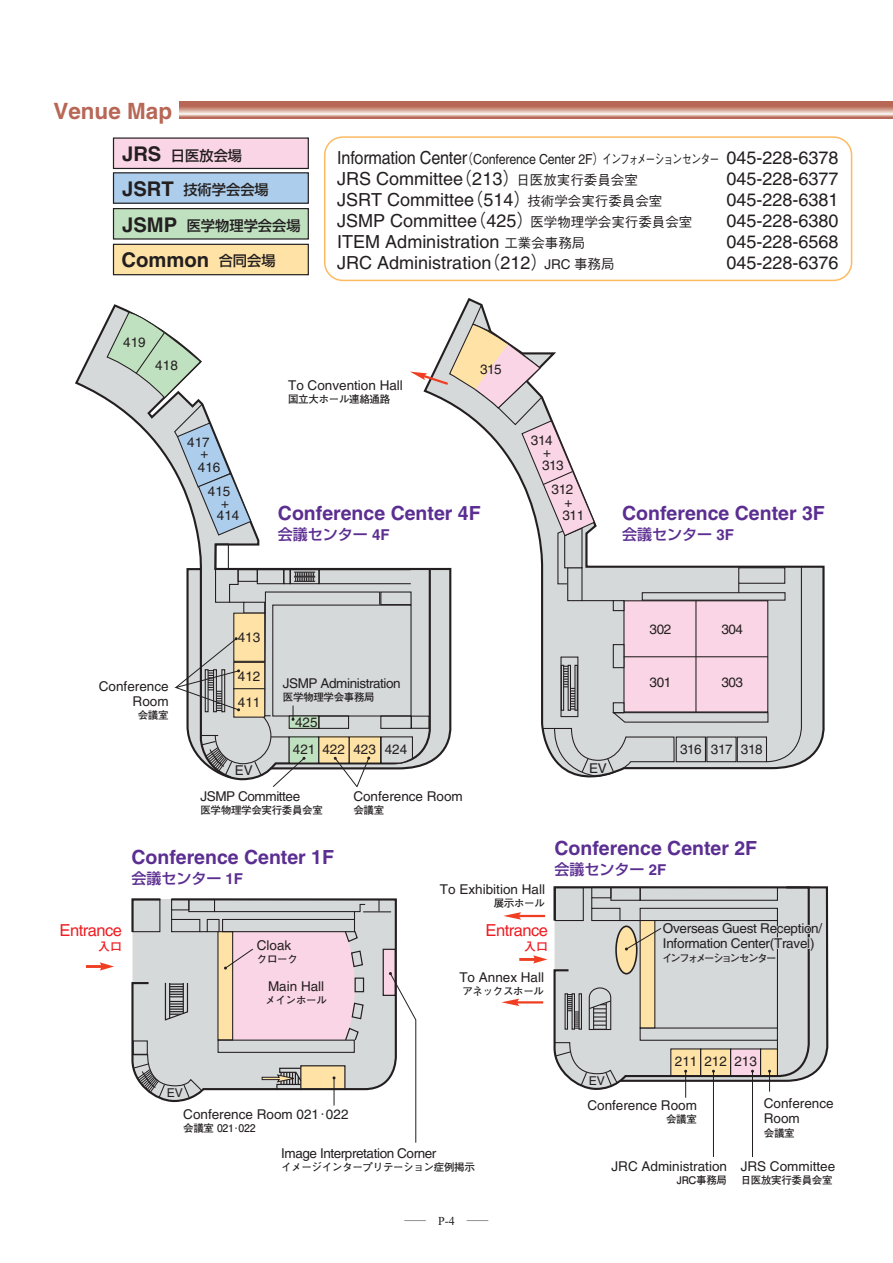
<style>
.page{position:relative;width:893px;height:1263px;background:#fff}
.page>*{position:absolute;margin:0;border:0;box-sizing:border-box;transform-origin:0 0}
.t1{font:700 22.5px "Helvetica";color:#b86756}
.t2{font:700 20.25px "Helvetica";color:#231f20}
.t3{font:700 19.5px "Helvetica";color:#5b2e91}
.t4{font:18px "Helvetica";color:#231f20}
.t5{font:18px/21px "Helvetica";color:#231f20;scale:.9 1}
.t6{font:16.5px "Helvetica LT Pro";letter-spacing:-.03em;color:#ee1d23}
.t7{font:500 15px "Shin Go Pro";color:#5b2e91}
.t8{font:500 14.25px "Shin Go Pro";color:#231f20}
.t9{font:13.5px/15px "Helvetica LT Pro";color:#231f20;text-align:right}
.t10{font:13.5px "Helvetica LT Pro";letter-spacing:-.03em;color:#231f20}
.t11{font:13.5px/15px "Helvetica LT Pro";letter-spacing:-.02em;color:#231f20}
.t12{font:12.15px "Helvetica LT Pro";color:#231f20}
.t13{font:12px "Times New Roman";color:#231f20}
.t14{font:700 12px "Futo Go B101 Pro";color:#ee1d23}
.t15{font:700 10.5px "Futo Go B101 Pro";letter-spacing:-.03em;color:#231f20}
.t16{font:700 10.5px "Futo Go B101 Pro";letter-spacing:-.175em;color:#231f20}
.s1{font-family:"Helvetica";font-weight:700;font-size:20.25px}
.s2{font-family:"Shin Go Pro";font-weight:500;font-size:14.25px}
.s3{font-family:"Gothic BBB Pro";font-weight:500;font-size:13.8px}
.s4{font-size:13.8px}
.s5{font-family:"Gothic BBB Pro";font-weight:500;font-size:13.5px}
.s6{font-family:"Gothic BBB Pro";font-weight:500}
.s7{font-size:13.5px}
.s8{font-family:"Helvetica";font-weight:700}
.s9{font-family:"Ryumin Pr 6";font-weight:300;font-size:8.4px}
</style>
<div class="page">
<svg style="left:179px;top:101px;width:714px;height:18px;background:#cb9283"></svg>
<div style="left:113px;top:138px;width:195px;height:30px;background:#fad5e5"></div>
<div style="left:113px;top:137px;width:196px;height:32px;border:1px solid #231f20"></div>
<div style="left:113px;top:173px;width:195px;height:30px;background:#accdeb"></div>
<div style="left:113px;top:172px;width:196px;height:32px;border:1px solid #231f20"></div>
<div style="left:113px;top:209px;width:195px;height:30px;background:#c0e1c0"></div>
<div style="left:113px;top:208px;width:196px;height:32px;border:1px solid #231f20"></div>
<div style="left:113px;top:244px;width:195px;height:31px;background:#ffe2a5"></div>
<div style="left:113px;top:244px;width:196px;height:31px;border:1px solid #231f20"></div>
<svg style="left:465px;top:298px;width:360px;height:465px"></svg>
<svg style="left:685px;top:886px;width:144px;height:271px"></svg>
<svg style="left:553px;top:886px;width:258px;height:205px;background:#cbcac8"></svg>
<svg style="left:503px;top:912px;width:18px;height:8px"></svg>
<hr style="left:514px;top:915px;width:31px;height:2px;background:#ef3e22">
<svg style="left:501px;top:998px;width:18px;height:8px"></svg>
<hr style="left:512px;top:1001px;width:31px;height:2px;background:#ef3e22">
<svg style="left:519px;top:955px;width:28px;height:8px"></svg>
<hr style="left:777px;top:920px;width:1px;height:108px;background:#231f20">
<div style="left:572px;top:993px;width:3px;height:37px;border:1px solid #231f20"></div>
<div style="left:579px;top:993px;width:3px;height:37px;border:1px solid #231f20"></div>
<svg style="left:567px;top:994px;width:12px;height:35px"></svg>
<svg style="left:588px;top:987px;width:24px;height:43px"></svg>
<svg style="left:616px;top:926px;width:21px;height:48px"></svg>
<div style="left:615px;top:925px;width:23px;height:49px;border:2px solid #231f20;border-radius:50%"></div>
<svg style="left:86px;top:962px;width:28px;height:8px"></svg>
<svg style="left:131px;top:898px;width:266px;height:205px;background:#d6ccce"></svg>
<svg style="left:131px;top:898px;width:32px;height:36px"></svg>
<svg style="left:213px;top:900px;width:178px;height:19px;background:#c4c6c7"></svg>
<svg style="left:75px;top:321px;width:31px;height:79px"></svg>
<svg style="left:106px;top:304px;width:696px;height:483px"></svg>
<svg style="left:620px;top:920px;width:205px;height:44px;background:#d1d0ca"></svg>
<div style="left:324px;top:136px;width:528px;height:145px;border:2px solid #fcba61;border-radius:18px"></div>
<div style="left:383px;top:949px;width:12px;height:46px;background:#fad5e5"></div>
<div style="left:383px;top:949px;width:13px;height:47px;border:1px solid #231f20"></div>
<svg style="left:389px;top:972px;width:27px;height:171px"></svg>
<h1 class="t1" style="left:53px;top:98px;width:120px">Venue Map</h1>
<p class="t8" style="left:122px;top:143px;width:122px"><span class="s1">JRS</span> 日医放会場</p>
<p class="t8" style="left:122px;top:178px;width:148px"><span class="s1">JSRT</span> 技術学会会場</p>
<p class="t8" style="left:122px;top:214px;width:180px"><span class="s1">JSMP</span> 医学物理学会会場</p>
<h2 class="t2" style="left:121px;top:247px;width:156px">Common <span class="s2">合同会場</span></h2>
<p class="t9" style="left:123px;top:335px;width:24px">419</p>
<p class="t9" style="left:155px;top:357px;width:24px">418</p>
<h3 class="t5" style="left:337px;top:147px;width:558px">Information Center<span class="s3">（</span><span class="s4">Conference Center 2F</span><span class="s3">）</span><span class="s5">インフォメーションセンター</span> 045-228-6378<br>JRS Committee<span class="s6">（</span>213<span class="s6">）</span><span class="s5">日医放実行委員会室</span></h3>
<h3 class="t4" style="left:726px;top:168px;width:114px">045-228-6377</h3>
<h3 class="t4" style="left:337px;top:189px;width:327px">JSRT Committee<span class="s6">（</span>514<span class="s6">）</span><span class="s5">技術学会実行委員会室</span></h3>
<h3 class="t4" style="left:726px;top:189px;width:114px">045-228-6381</h3>
<h3 class="t4" style="left:337px;top:210px;width:357px">JSMP Committee<span class="s6">（</span>425<span class="s6">）</span><span class="s5">医学物理学会実行委員会室</span></h3>
<h3 class="t4" style="left:726px;top:210px;width:114px">045-228-6380</h3>
<h3 class="t4" style="left:337px;top:231px;width:250px">ITEM Administration <span class="s5">工業会事務局</span></h3>
<h3 class="t4" style="left:726px;top:231px;width:114px">045-228-6568</h3>
<h3 class="t4" style="left:337px;top:252px;width:279px">JRC Administration<span class="s6">（</span>212<span class="s6">）</span><span class="s7">JRC</span> <span class="s5">事務局</span></h3>
<h3 class="t4" style="left:726px;top:252px;width:114px">045-228-6376</h3>
<p class="t9" style="left:480px;top:362px;width:23px">315</p>
<p class="t9" style="left:187px;top:434px;width:24px">417</p>
<p class="t9" style="left:200px;top:446px;width:9px">+</p>
<p class="t9" style="left:198px;top:459px;width:24px">416</p>
<p class="t9" style="left:208px;top:484px;width:24px">415</p>
<p class="t9" style="left:221px;top:496px;width:9px">+</p>
<p class="t9" style="left:217px;top:508px;width:24px">414</p>
<p class="t9" style="left:288px;top:378px;width:116px">To Convention Hall</p>
<p class="t15" style="left:288px;top:391px;width:104px">国立大ホール連絡通路</p>
<h3 class="t3" style="left:278px;top:501px;width:204px">Conference Center 4F</h3>
<p class="t7" style="left:278px;top:522px;width:113px">会議センター <span class="s8">4F</span></p>
<p class="t9" style="left:99px;top:679px;width:71px">Conference<br>Room</p>
<p class="t15" style="left:138px;top:707px;width:32px">会議室</p>
<p class="t9" style="left:238px;top:630px;width:24px">413</p>
<p class="t9" style="left:238px;top:664px;width:24px;line-height:25.3px;text-align:left">412<br>411</p>
<p class="t9" style="left:235px;top:763px;width:20px">EV</p>
<p class="t10" style="left:283px;top:675px;width:119px">JSMP Administration</p>
<p class="t15" style="left:283px;top:689px;width:93px">医学物理学会事務局</p>
<p class="t9" style="left:295px;top:714px;width:24px">425</p>
<p class="t9" style="left:293px;top:741px;width:24px">421</p>
<p class="t9" style="left:322px;top:741px;width:86px">422 423 424</p>
<p class="t10" style="left:200px;top:788px;width:101px">JSMP Committee</p>
<p class="t15" style="left:200px;top:802px;width:124px">医学物理学会実行委員会室</p>
<p class="t9" style="left:353px;top:788px;width:111px">Conference Room</p>
<p class="t15" style="left:353px;top:802px;width:32px">会議室</p>
<p class="t9" style="left:531px;top:435px;width:23px;line-height:11.7px">314 +</p>
<p class="t9" style="left:542px;top:458px;width:23px">313</p>
<p class="t9" style="left:552px;top:482px;width:23px">312</p>
<p class="t9" style="left:562px;top:507px;width:23px">311</p>
<p class="t9" style="left:564px;top:494px;width:9px">+</p>
<h3 class="t3" style="left:622px;top:501px;width:204px">Conference Center 3F</h3>
<p class="t7" style="left:622px;top:522px;width:113px">会議センター <span class="s8">3F</span></p>
<p class="t9" style="left:589px;top:760px;width:19px">EV</p>
<p class="t9" style="left:650px;top:622px;width:23px">302</p>
<p class="t9" style="left:721px;top:622px;width:23px">304</p>
<p class="t9" style="left:650px;top:675px;width:23px">301</p>
<p class="t9" style="left:721px;top:675px;width:23px">303</p>
<p class="t9" style="left:680px;top:741px;width:23px">316</p>
<p class="t9" style="left:711px;top:741px;width:53px">317 318</p>
<h3 class="t3" style="left:131px;top:845px;width:204px">Conference Center 1F</h3>
<p class="t7" style="left:131px;top:866px;width:113px">会議センター <span class="s8">1F</span></p>
<p class="t6" style="left:60px;top:921px;width:64px">Entrance</p>
<p class="t14" style="left:98px;top:937px;width:25px">入口</p>
<p class="t9" style="left:257px;top:937px;width:36px">Cloak</p>
<p class="t15" style="left:257px;top:951px;width:43px">クローク</p>
<p class="t9" style="left:268px;top:978px;width:58px">Main Hall</p>
<p class="t15" style="left:265px;top:992px;width:63px">メインホール</p>
<p class="t9" style="left:440px;top:881px;width:107px">To Exhibition Hall</p>
<p class="t15" style="left:494px;top:895px;width:53px">展示ホール</p>
<h3 class="t3" style="left:555px;top:836px;width:204px">Conference Center 2F</h3>
<p class="t7" style="left:555px;top:857px;width:113px">会議センター <span class="s8">2F</span></p>
<p class="t6" style="left:485px;top:920px;width:64px">Entrance</p>
<p class="t14" style="left:524px;top:936px;width:25px">入口</p>
<p class="t9" style="left:459px;top:969px;width:86px">To Annex Hall</p>
<p class="t15" style="left:462px;top:983px;width:83px">アネックスホール</p>
<p class="t11" style="left:663px;top:921px;width:161px">Overseas Guest Reception/<br>Information Center(Travel)</p>
<p class="t16" style="left:662px;top:949px;width:116px">インフォメーションセンター</p>
<p class="t12" style="left:167px;top:1086px;width:17px">EV</p>
<p class="t9" style="left:183px;top:1106px;width:167px">Conference Room 021<span class="s6">·</span>022</p>
<p class="t15" style="left:183px;top:1120px;width:74px">会議室 021·022</p>
<p class="t10" style="left:281px;top:1145px;width:157px">Image Interpretation Corner</p>
<p class="t15" style="left:281px;top:1159px;width:195px">イメージインタープリテーション症例掲示</p>
<p class="t13" style="left:405px;top:1213px;width:85px"><span class="s9">―</span> P-4 <span class="s9">―</span></p>
<p class="t12" style="left:589px;top:1074px;width:18px">EV</p>
<p class="t9" style="left:675px;top:1053px;width:83px">211 212 213</p>
<p class="t9" style="left:587px;top:1097px;width:111px">Conference Room</p>
<p class="t15" style="left:666px;top:1111px;width:32px">会議室</p>
<p class="t9" style="left:611px;top:1158px;width:117px">JRC Administration</p>
<p class="t15" style="left:676px;top:1172px;width:52px">JRC事務局</p>
<p class="t9" style="left:764px;top:1096px;width:71px;text-align:left">Conference<br>Room</p>
<p class="t15" style="left:764px;top:1124px;width:32px">会議室</p>
<p class="t9" style="left:741px;top:1158px;width:96px">JRS Committee</p>
<p class="t15" style="left:741px;top:1172px;width:93px">日医放実行委員会室</p>
</div>
